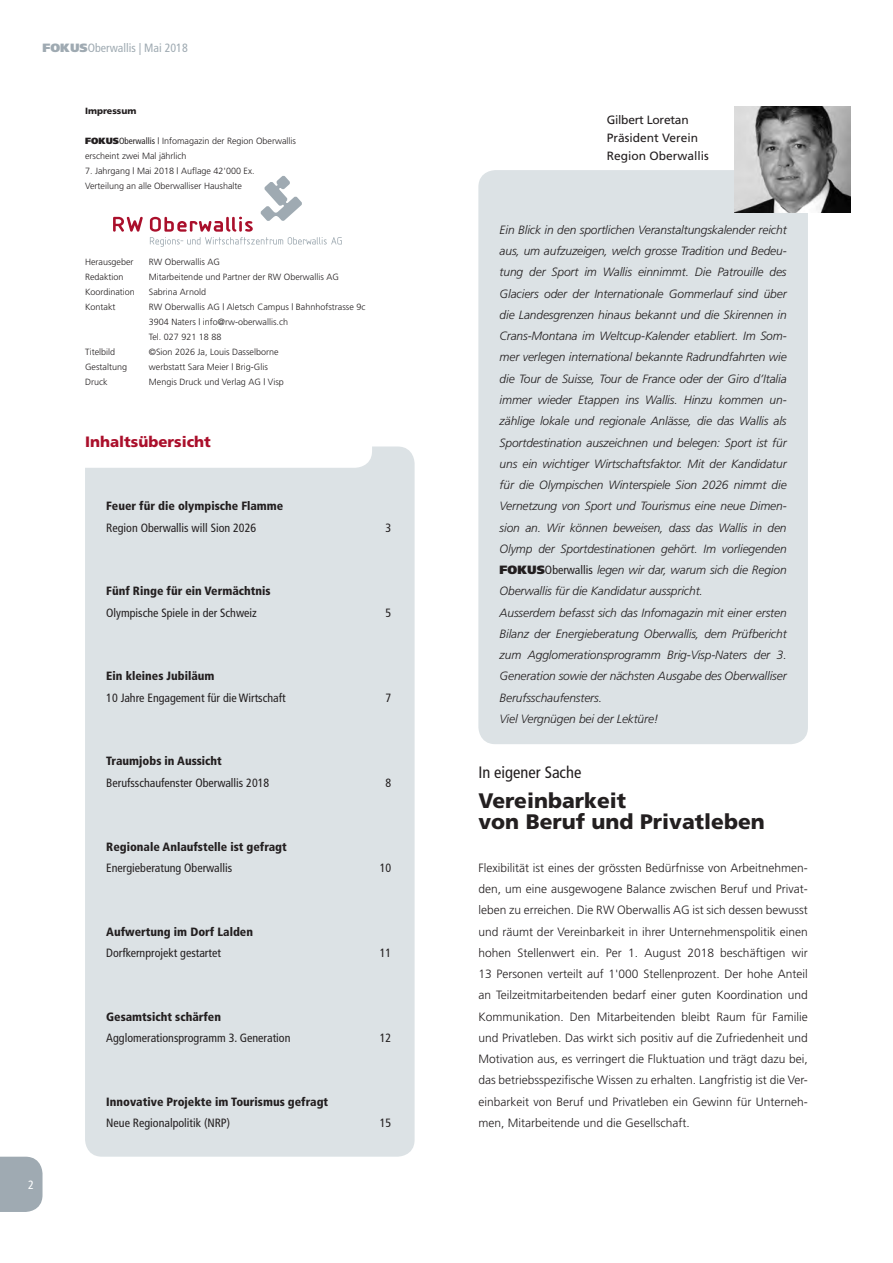
<style>
.page{position:relative;width:893px;height:1263px;background:#fff}
.page>*{position:absolute;margin:0;border:0;box-sizing:border-box;transform-origin:0 0}
.t1{font:900 21px "Frutiger";color:#231f20}
.t2{font:condensed 16.5px "Frutiger";color:#231f20}
.t3{font:900 15px "Frutiger";color:#aa0f2b}
.t4{font:italic 300 12px/21.3px "Frutiger";letter-spacing:-.01em;color:#231f20;text-align:justify}
.t5{font:300 12px/21.3px "Frutiger";color:#231f20;text-align:justify}
.t6{font:condensed 12px "Frutiger";color:#231f20}
.t7{font:900 condensed 12px "Frutiger";color:#231f20}
.t8{font:12px "Frutiger";color:#231f20}
.t9{font:condensed 12px "Frutiger";color:#9faab2}
.t10{font:12px "Frutiger";letter-spacing:-.02em;color:#231f20}
.t11{font:condensed 12px "Frutiger";color:#fff}
.t12{font:300 9px "Frutiger";color:#231f20}
.t13{font:900 9px "Frutiger";color:#231f20}
.s1{font-weight:900;font-stretch:normal}
.s2{font-weight:900}
.s3{font-weight:400;font-stretch:condensed}
.s4{font-weight:900;font-style:normal}
.s5{font-weight:400;font-style:normal;font-stretch:condensed}
</style>
<div class="page">
<svg style="left:0;top:1157px;width:43px;height:55px;background:#a4afb6"></svg>
<svg style="left:113px;top:217px;width:30px;height:15px"></svg>
<svg style="left:150px;top:176px;width:192px;height:71px"></svg>
<div style="left:478px;top:170px;width:330px;height:574px;background:#dce2e5;border-radius:17px"></div>
<div style="left:85px;top:446px;width:330px;height:711px;background:#dce2e5;border-radius:17px"></div>
<div style="left:0;top:404px;width:372px;height:64px;background:#fff;border-radius:17px"></div>
<img style="left:735px;top:106px;width:115px;height:107px">
<p class="t9" style="left:43px;top:41px;width:147px"><span class="s1">FOKUS</span>Oberwallis | Mai 2018</p>
<p class="t13" style="left:85px;top:106px;width:53px">Impressum</p>
<p class="t12" style="left:85px;top:136px;width:213px"><span class="s2">FOKUS</span><span class="s3">Oberwallis</span> | Infomagazin der Region Oberwallis</p>
<p class="t12" style="left:85px;top:151px;width:103px">erscheint zwei Mal jährlich</p>
<p class="t12" style="left:85px;top:166px;width:171px">7. Jahrgang | Mai 2018 | Auflage 42'000 Ex.</p>
<p class="t12" style="left:85px;top:181px;width:159px">Verteilung an alle Oberwalliser Haushalte</p>
<p class="t11" style="left:28px;top:1178px;width:7px">2</p>
<p class="t12" style="left:85px;top:256px;width:50px">Herausgeber</p>
<p class="t12" style="left:149px;top:256px;width:73px">RW Oberwallis AG</p>
<p class="t12" style="left:85px;top:271px;width:40px">Redaktion</p>
<p class="t12" style="left:149px;top:271px;width:192px">Mitarbeitende und Partner der RW Oberwallis AG</p>
<p class="t12" style="left:85px;top:286px;width:51px">Koordination</p>
<p class="t12" style="left:149px;top:286px;width:59px">Sabrina Arnold</p>
<p class="t12" style="left:85px;top:301px;width:32px">Kontakt</p>
<p class="t12" style="left:149px;top:301px;width:218px">RW Oberwallis AG | Aletsch Campus | Bahnhofstrasse 9c</p>
<p class="t12" style="left:149px;top:316px;width:141px">3904 Naters | info@rw-oberwallis.ch</p>
<p class="t12" style="left:149px;top:331px;width:74px">Tel. 027 921 18 88</p>
<p class="t12" style="left:85px;top:346px;width:32px">Titelbild</p>
<p class="t12" style="left:149px;top:346px;width:131px">©Sion 2026 Ja, Louis Dasselborne</p>
<p class="t12" style="left:85px;top:361px;width:44px">Gestaltung</p>
<p class="t12" style="left:149px;top:361px;width:120px">werbstatt Sara Meier | Brig-Glis</p>
<p class="t12" style="left:85px;top:376px;width:24px">Druck</p>
<p class="t12" style="left:149px;top:376px;width:137px">Mengis Druck und Verlag AG | Visp</p>
<p class="t3" style="left:85px;top:432px;width:127px">Inhaltsübersicht</p>
<p class="t7" style="left:106px;top:499px;width:179px">Feuer für die olympische Flamme</p>
<p class="t6" style="left:106px;top:520px;width:151px">Region Oberwallis will Sion 2026</p>
<p class="t6" style="left:386px;top:520px;width:7px">3</p>
<p class="t7" style="left:106px;top:584px;width:166px">Fünf Ringe für ein Vermächtnis</p>
<p class="t6" style="left:106px;top:605px;width:152px">Olympische Spiele in der Schweiz</p>
<p class="t6" style="left:386px;top:605px;width:7px">5</p>
<p class="t7" style="left:106px;top:669px;width:110px">Ein kleines Jubiläum</p>
<p class="t6" style="left:106px;top:690px;width:181px">10 Jahre Engagement für die Wirtschaft</p>
<p class="t6" style="left:386px;top:690px;width:7px">7</p>
<p class="t7" style="left:106px;top:754px;width:117px">Traumjobs in Aussicht</p>
<p class="t6" style="left:106px;top:775px;width:165px">Berufsschaufenster Oberwallis 2018</p>
<p class="t6" style="left:386px;top:775px;width:7px">8</p>
<p class="t7" style="left:106px;top:839px;width:182px">Regionale Anlaufstelle ist gefragt</p>
<p class="t6" style="left:106px;top:861px;width:127px">Energieberatung Oberwallis</p>
<p class="t6" style="left:380px;top:861px;width:13px">10</p>
<p class="t7" style="left:106px;top:924px;width:148px">Aufwertung im Dorf Lalden</p>
<p class="t6" style="left:106px;top:946px;width:116px">Dorfkernprojekt gestartet</p>
<p class="t6" style="left:380px;top:946px;width:13px">11</p>
<p class="t7" style="left:106px;top:1009px;width:116px">Gesamtsicht schärfen</p>
<p class="t6" style="left:106px;top:1031px;width:186px">Agglomerationsprogramm 3. Generation</p>
<p class="t6" style="left:380px;top:1031px;width:13px">12</p>
<p class="t7" style="left:106px;top:1094px;width:223px">Innovative Projekte im Tourismus gefragt</p>
<p class="t6" style="left:106px;top:1116px;width:125px">Neue Regionalpolitik (NRP)</p>
<p class="t6" style="left:380px;top:1116px;width:13px">15</p>
<p class="t10" style="left:607px;top:113px;width:83px">Gilbert Loretan</p>
<p class="t8" style="left:607px;top:131px;width:93px">Präsident Verein</p>
<p class="t8" style="left:607px;top:149px;width:104px">Region Oberwallis</p>
<p class="t4" style="left:500px;top:219px;width:289px">Ein Blick in den sportlichen Veranstaltungskalender reicht aus, um aufzuzeigen, welch grosse Tradition und Bedeu&shy;tung der Sport im Wallis einnimmt. Die Patrouille des Glaciers oder der Internationale Gommerlauf sind über die Landesgrenzen hinaus bekannt und die Skirennen in Crans-Montana im Weltcup-Kalender etabliert. Im Som&shy;mer verlegen international bekannte Radrundfahrten wie die Tour de Suisse, Tour de France oder der Giro d’Italia immer wieder Etappen ins Wallis. Hinzu kommen un&shy;zählige lokale und regionale Anlässe, die das Wallis als Sportdestination auszeichnen und belegen: Sport ist für uns ein wichtiger Wirtschaftsfaktor. Mit der Kandidatur für die Olympischen Winterspiele Sion 2026 nimmt die Vernetzung von Sport und Tourismus eine neue Dimen&shy;sion an. Wir können beweisen, dass das Wallis in den Olymp der Sportdestinationen gehört. Im vorliegenden <span class="s4">FOKUS</span><span class="s5">Oberwallis</span> legen wir dar, warum sich die Region Oberwallis für die Kandidatur ausspricht.</p>
<p class="t4" style="left:500px;top:602px;width:289px">Ausserdem befasst sich das Infomagazin mit einer ersten Bilanz der Energieberatung Oberwallis, dem Prüfbericht zum Agglomerationsprogramm Brig-Visp-Naters der 3.<br>Generation sowie der nächsten Ausgabe des Oberwalliser Berufsschaufensters.</p>
<p class="t4" style="left:500px;top:708px;width:160px">Viel Vergnügen bei der Lektüre!</p>
<p class="t2" style="left:478px;top:763px;width:104px">In eigener Sache</p>
<p class="t1" style="left:478px;top:788px;width:149px">Vereinbarkeit</p>
<p class="t1" style="left:478px;top:809px;width:288px">von Beruf und Privatleben</p>
<p class="t5" style="left:478px;top:857px;width:331px">Flexibilität ist eines der grössten Bedürfnisse von Arbeitnehmen&shy;den, um eine ausgewogene Balance zwischen Beruf und Privat&shy;leben zu erreichen. Die RW Oberwallis AG ist sich dessen bewusst und räumt der Vereinbarkeit in ihrer Unternehmenspolitik einen hohen Stellenwert ein. Per 1. August 2018 beschäftigen wir 13 Personen verteilt auf 1'000 Stellenprozent. Der hohe Anteil an Teilzeitmitarbeitenden bedarf einer guten Koordination und Kommunikation. Den Mitarbeitenden bleibt Raum für Familie und Privatleben. Das wirkt sich positiv auf die Zufriedenheit und Motivation aus, es verringert die Fluktuation und trägt dazu bei, das betriebsspezifische Wissen zu erhalten. Langfristig ist die Ver&shy;einbarkeit von Beruf und Privatleben ein Gewinn für Unterneh&shy;men, Mitarbeitende und die Gesellschaft.</p>
</div>
